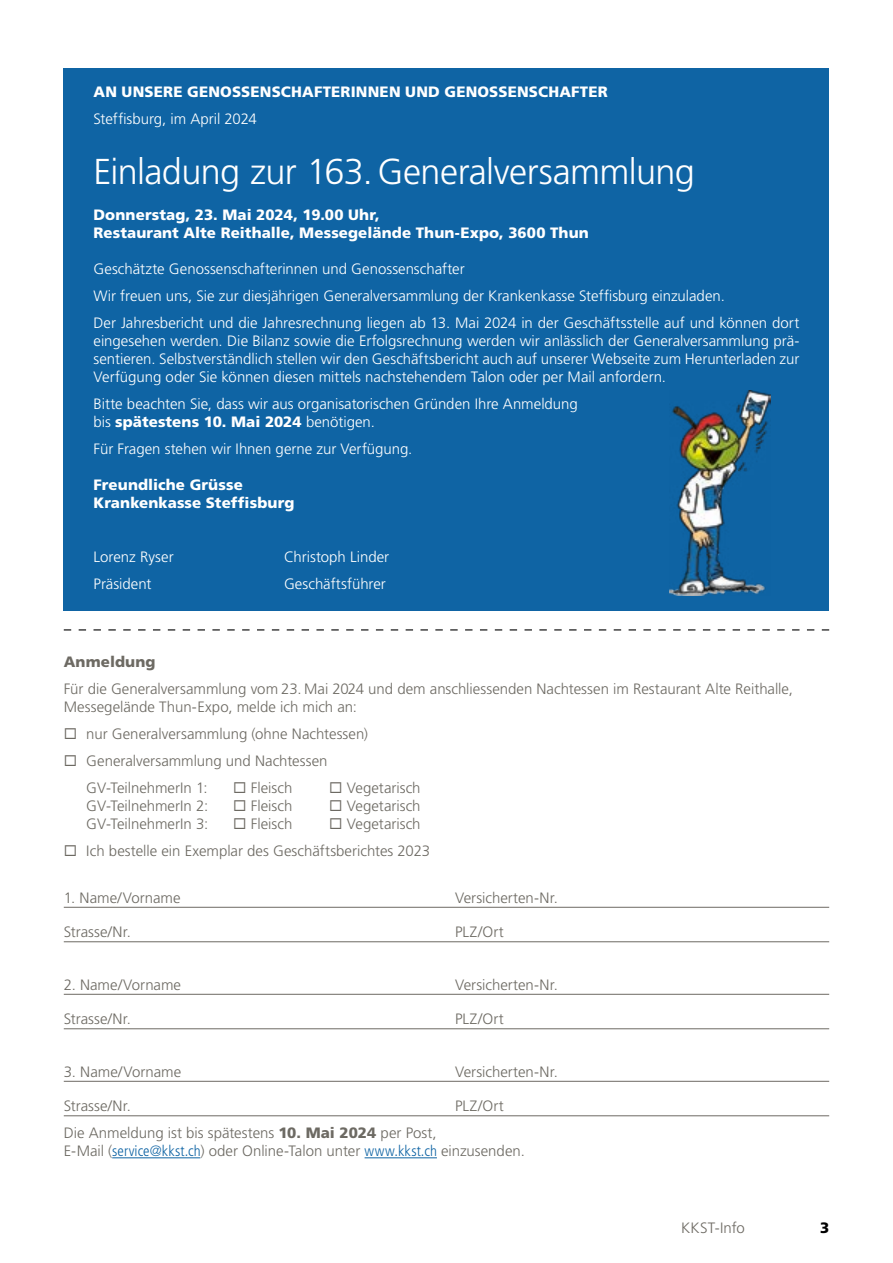
<style>
.page{position:relative;width:893px;height:1263px;background:#fff}
.page>*{position:absolute;margin:0;border:0;box-sizing:border-box;transform-origin:0 0}
.t1{font:300 36px "Frutiger";letter-spacing:-.015em;color:#fff}
.t2{font:300 15px/18px "Frutiger LT Std";color:#fff}
.t3{font:300 15px/18px "Frutiger LT Std";color:#6d6a63}
.t4{font:900 15px/18px "Frutiger";letter-spacing:.01em;color:#fff}
.t5{font:900 15px/18px "Frutiger LT Std";letter-spacing:.01em;color:#fff}
.t6{font:900 15px "Frutiger";letter-spacing:.01em;color:#6d6a63}
.t7{font:900 15px "Frutiger";color:#000}
.s1{font-weight:900}
.s2{font-family:"Frutiger";font-weight:900}
.s3{font-stretch:condensed;color:#0f64a4}
</style>
<div class="page">
<div style="left:64px;top:68px;width:765px;height:543px;background:#0f64a4"></div>
<svg style="left:64px;top:629px;width:765px;height:1px"></svg>
<hr style="left:64px;top:907px;width:765px;height:1px;background:#6d6a63">
<hr style="left:64px;top:941px;width:765px;height:1px;background:#6d6a63">
<hr style="left:64px;top:994px;width:765px;height:1px;background:#6d6a63">
<hr style="left:64px;top:1028px;width:765px;height:1px;background:#6d6a63">
<hr style="left:64px;top:1081px;width:765px;height:1px;background:#6d6a63">
<hr style="left:64px;top:1115px;width:765px;height:1px;background:#6d6a63">
<hr style="left:112px;top:1157px;width:88px;height:1px;background:#0f64a4">
<hr style="left:365px;top:1157px;width:72px;height:1px;background:#0f64a4">
<img style="left:669px;top:390px;width:102px;height:205px">
<p class="t4" style="left:94px;top:82px;width:516px">AN UNSERE GENOSSENSCHAFTERINNEN UND GENOSSENSCHAFTER</p>
<p class="t2" style="left:94px;top:110px;width:165px">Steffisburg, im April 2024</p>
<h1 class="t1" style="left:94px;top:151px;width:603px">Einladung zur 163.Generalversammlung</h1>
<p class="t4" style="left:94px;top:205px;width:497px">Donnerstag, 23. Mai 2024, 19.00 Uhr,<br>Restaurant Alte Reithalle, Messegelände Thun-Expo, 3600 Thun</p>
<p class="t2" style="left:94px;top:255px;width:707px;line-height:27px">Geschätzte Genossenschafterinnen und Genossenschafter<br>Wir freuen uns, Sie zur diesjährigen Generalversammlung der Krankenkasse Steffisburg einzuladen.<br>Der Jahresbericht und die Jahresrechnung liegen ab 13. Mai 2024 in der Geschäftsstelle auf und können dort</p>
<p class="t2" style="left:94px;top:332px;width:707px;text-align:justify">eingesehen werden. Die Bilanz sowie die Erfolgsrechnung werden wir anlässlich der Generalversammlung prä&shy;sentieren. Selbstverständlich stellen wir den Geschäftsbericht auch auf unserer Webseite zum Herunterladen zur Verfügung oder Sie können diesen mittels nachstehendem Talon oder per Mail anfordern.</p>
<p class="t2" style="left:94px;top:395px;width:486px">Bitte beachten Sie, dass wir aus organisatorischen Gründen Ihre Anmeldung bis <span class="s1">spätestens 10. Mai 2024</span> benötigen.</p>
<p class="t2" style="left:94px;top:440px;width:320px">Für Fragen stehen wir Ihnen gerne zur Verfügung.</p>
<p class="t5" style="left:94px;top:476px;width:202px">Freundliche Grüsse<br>Krankenkasse Steffisburg</p>
<p class="t2" style="left:94px;top:548px;width:82px">Lorenz Ryser</p>
<p class="t2" style="left:284px;top:548px;width:107px">Christoph Linder</p>
<p class="t2" style="left:94px;top:575px;width:59px">Präsident</p>
<p class="t2" style="left:284px;top:575px;width:103px">Geschäftsführer</p>
<p class="t6" style="left:64px;top:653px;width:93px">Anmeldung</p>
<p class="t3" style="left:64px;top:680px;width:731px">Für die Generalversammlung vom 23. Mai 2024 und dem anschliessenden Nachtessen im Restaurant Alte Reithalle,<br>Messegelände Thun-Expo, melde ich mich an:</p>
<p class="t3" style="left:64px;top:725px;width:306px">◻ nur Generalversammlung (ohne Nachtessen)</p>
<p class="t3" style="left:86px;top:748px;width:243px;line-height:27px;text-indent:-22px">◻ Generalversammlung und Nachtessen<br>GV-TeilnehmerIn 1:</p>
<p class="t3" style="left:233px;top:779px;width:61px">◻ Fleisch</p>
<p class="t3" style="left:329px;top:779px;width:93px">◻ Vegetarisch</p>
<p class="t3" style="left:86px;top:797px;width:123px">GV-TeilnehmerIn 2:</p>
<p class="t3" style="left:233px;top:797px;width:61px">◻ Fleisch</p>
<p class="t3" style="left:329px;top:797px;width:93px">◻ Vegetarisch</p>
<p class="t3" style="left:86px;top:815px;width:123px">GV-TeilnehmerIn 3:</p>
<p class="t3" style="left:233px;top:815px;width:61px">◻ Fleisch</p>
<p class="t3" style="left:329px;top:815px;width:93px">◻ Vegetarisch</p>
<p class="t3" style="left:64px;top:842px;width:368px">◻ Ich bestelle ein Exemplar des Geschäftsberichtes 2023</p>
<p class="t3" style="left:64px;top:889px;width:118px">1. Name/Vorname</p>
<p class="t3" style="left:455px;top:889px;width:104px">Versicherten-Nr.</p>
<p class="t3" style="left:64px;top:923px;width:69px">Strasse/Nr.</p>
<p class="t3" style="left:455px;top:923px;width:50px">PLZ/Ort</p>
<p class="t3" style="left:64px;top:976px;width:119px">2. Name/Vorname</p>
<p class="t3" style="left:455px;top:976px;width:104px">Versicherten-Nr.</p>
<p class="t3" style="left:64px;top:1010px;width:69px">Strasse/Nr.</p>
<p class="t3" style="left:455px;top:1010px;width:50px">PLZ/Ort</p>
<p class="t3" style="left:64px;top:1063px;width:119px">3. Name/Vorname</p>
<p class="t3" style="left:455px;top:1063px;width:104px">Versicherten-Nr.</p>
<p class="t3" style="left:64px;top:1097px;width:69px">Strasse/Nr.</p>
<p class="t3" style="left:455px;top:1097px;width:50px">PLZ/Ort</p>
<p class="t3" style="left:64px;top:1124px;width:463px">Die Anmeldung ist bis spätestens <span class="s2">10. Mai 2024</span> per Post,<br>E-Mail (<span class="s3">service@kkst.ch</span>) oder Online-Talon unter <span class="s3">www.kkst.ch</span> einzusenden.</p>
<p class="t3" style="left:681px;top:1219px;width:65px">KKST-Info</p>
<p class="t7" style="left:820px;top:1219px;width:11px">3</p>
</div>
